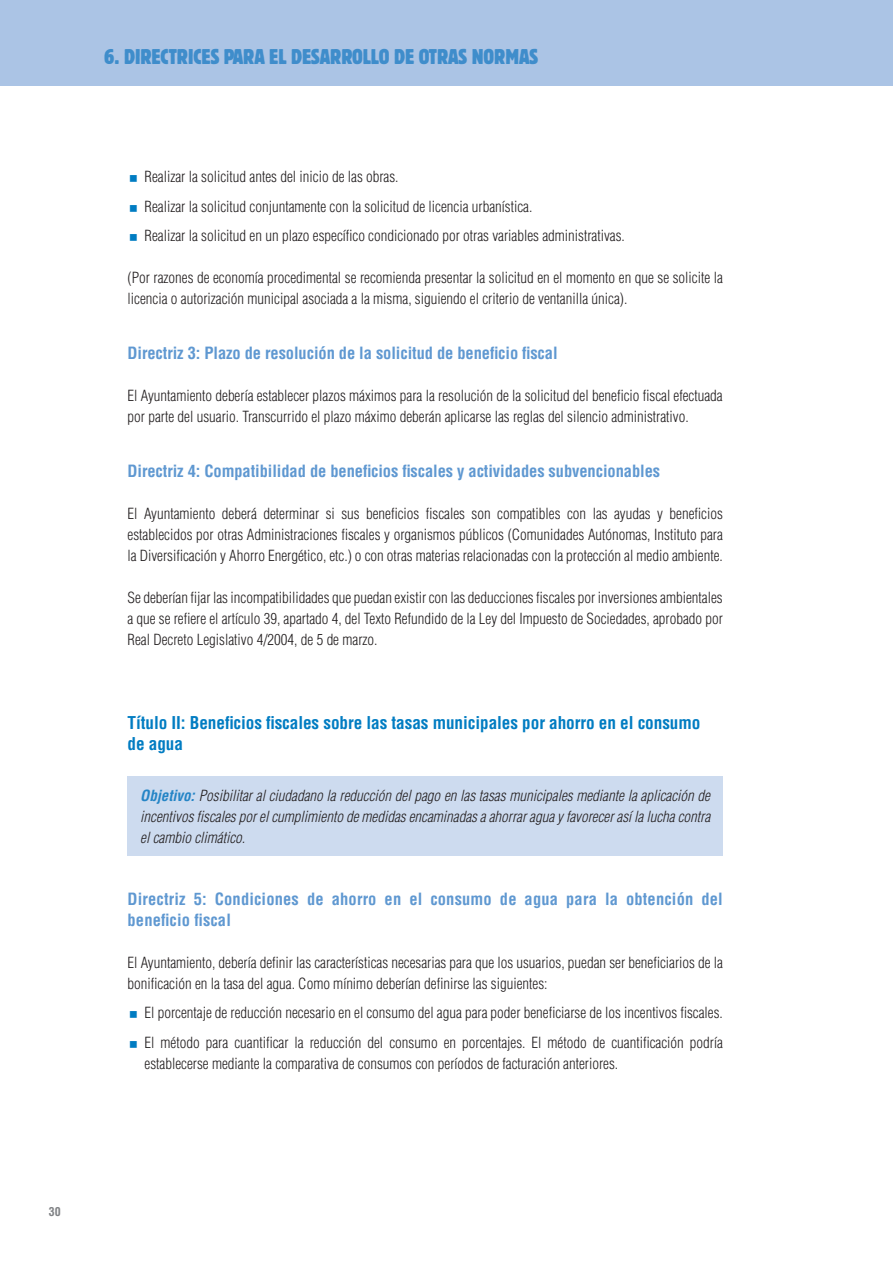
<style>
.page{position:relative;width:893px;height:1263px;background:#fff}
.page>*{position:absolute;margin:0;border:0;box-sizing:border-box;transform-origin:0 0}
.t1{font:22.5px "C Block";color:#3f8dcb}
.t2{font:700 condensed 17.25px "Helvetica";letter-spacing:-.005em;color:#007cc2}
.t3{font:700 condensed 16.5px/21px "Helvetica";letter-spacing:-.005em;color:#5f98d1}
.vinetas_azules{font:300 condensed 15px/21px "Helvetica";color:#231f20}
.t4{font:italic 300 condensed 15px/21px "Helvetica";color:#231f20;text-align:justify}
.t5{font:700 condensed 12px "Helvetica";color:#808285}
.s1{font-weight:700;color:#2585c6}
</style>
<div class="page">
<div style="left:0;top:0;width:893px;height:85px;background:#abc4e5"></div>
<div style="left:128px;top:777px;width:595px;height:79px;background:#cddbef"></div>
<h1 class="t1" style="left:104px;top:41px;width:436px">6. DIRECTRICES PARA EL DESARROLLO DE OTRAS NORMAS</h1>
<p class="vinetas_azules" style="left:145px;top:166px;width:256px">Realizar la solicitud antes del inicio de las obras.</p>
<p class="vinetas_azules" style="left:145px;top:196px;width:389px">Realizar la solicitud conjuntamente con la solicitud de licencia urbanística.</p>
<p class="vinetas_azules" style="left:145px;top:225px;width:482px">Realizar la solicitud en un plazo específico condicionado por otras variables administrativas.</p>
<p class="vinetas_azules" style="left:128px;top:267px;width:597px">(Por razones de economía procedimental se recomienda presentar la solicitud en el momento en que se solicite la licencia o autorización municipal asociada a la misma, siguiendo el criterio de ventanilla única).</p>
<p class="t3" style="left:128px;top:342px;width:432px">Directriz 3: Plazo de resolución de la solicitud de beneficio fiscal</p>
<p class="vinetas_azules" style="left:128px;top:385px;width:597px">El Ayuntamiento debería establecer plazos máximos para la resolución de la solicitud del beneficio fiscal efectuada por parte del usuario. Transcurrido el plazo máximo deberán aplicarse las reglas del silencio administrativo.</p>
<p class="t3" style="left:128px;top:460px;width:534px">Directriz 4: Compatibilidad de beneficios fiscales y actividades subvencionables</p>
<p class="vinetas_azules" style="left:128px;top:503px;width:597px;text-align:justify">El Ayuntamiento deberá determinar si sus beneficios fiscales son compatibles con las ayudas y beneficios establecidos por otras Administraciones fiscales y organismos públicos (Comunidades Autónomas, Instituto para la Diversificación y Ahorro Energético, etc.) o con otras materias relacionadas con la protección al medio ambiente.</p>
<p class="vinetas_azules" style="left:128px;top:587px;width:597px;text-align:justify">Se deberían fijar las incompatibilidades que puedan existir con las deducciones fiscales por inversiones ambientales a que se refiere el artículo 39, apartado 4, del Texto Refundido de la Ley del Impuesto de Sociedades, aprobado por Real Decreto Legislativo 4/2004, de 5 de marzo.</p>
<p class="t2" style="left:128px;top:711px;width:574px">Título II: Beneficios fiscales sobre las tasas municipales por ahorro en el consumo</p>
<p class="t2" style="left:128px;top:732px;width:57px">de agua</p>
<p class="t4" style="left:140px;top:785px;width:571px"><span class="s1">Objetivo:</span> Posibilitar al ciudadano la reducción del pago en las tasas municipales mediante la aplicación de incentivos fiscales por el cumplimiento de medidas encaminadas a ahorrar agua y favorecer así la lucha contra el cambio climático.</p>
<p class="t3" style="left:128px;top:888px;width:597px">Directriz 5: Condiciones de ahorro en el consumo de agua para la obtención del beneficio fiscal</p>
<p class="vinetas_azules" style="left:128px;top:952px;width:597px">El Ayuntamiento, debería definir las características necesarias para que los usuarios, puedan ser beneficiarios de la bonificación en la tasa del agua. Como mínimo deberían definirse las siguientes:</p>
<p class="vinetas_azules" style="left:145px;top:1002px;width:580px">El porcentaje de reducción necesario en el consumo del agua para poder beneficiarse de los incentivos fiscales.</p>
<p class="vinetas_azules" style="left:145px;top:1032px;width:580px">El método para cuantificar la reducción del consumo en porcentajes. El método de cuantificación podría establecerse mediante la comparativa de consumos con períodos de facturación anteriores.</p>
<p class="t5" style="left:49px;top:1204px;width:13px">30</p>
</div>
